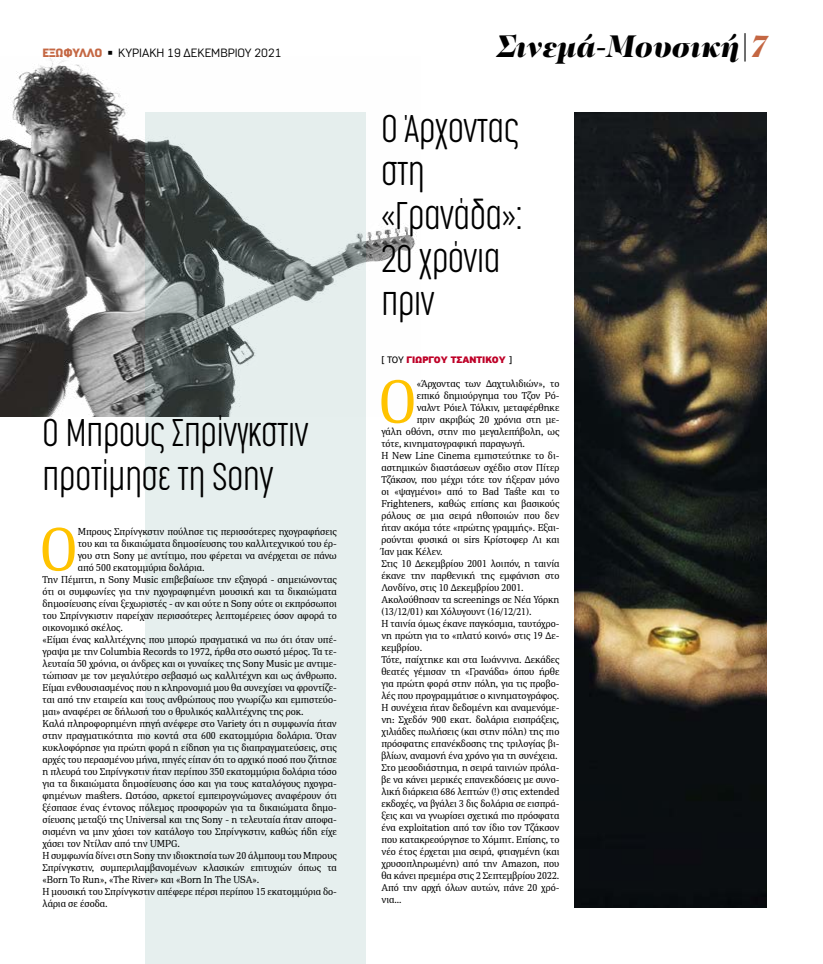
<style>
.page{position:relative;width:823px;height:964px;background:#fff}
.page>*{position:absolute;margin:0;border:0;box-sizing:border-box;transform-origin:0 0}
.t1{font:61.7px "PFDIN Serif";color:#ffc300}
.t2{font:200 36px/43.2px "Cocogoose Compressed";color:#000}
.t3{font:italic 900 32px "PF Regal Display Pro";color:#000}
.t4{font:12px "Normative Pro";color:#000}
.t5{font:10px "PFDIN Serif";color:#000}
.t6{font:900 10px "PF Highway Sans Pro";color:#be0027}
.s1{font-weight:900;color:#c46743}
.s2{color:#c46743}
.s3{font-weight:400;color:#000}
</style>
<div class="page">
<img style="left:1px;top:58px;width:416px;height:359px">
<svg style="left:145px;top:112px;width:221px;height:852px;fill:#e6efee"></svg>
<img style="left:574px;top:112px;width:191px;height:795px">
<p class="t4" style="left:43px;top:46px;width:240px"><span class="s1">ΕΞΩΦΥΛΛΟ</span> ◾ ΚΥΡΙΑΚΗ 19 ΔΕΚΕΜΒΡΙΟΥ 2021</p>
<h2 class="t2" style="left:43px;top:411px;width:267px">Ο Μπρους Σπρίνγκστιν προτίμησε τη Sony</h2>
<h1 class="t1" style="left:39px;top:511px;width:40px">Ο</h1>
<p class="t5" style="left:78px;top:525px;width:260px">Μπρους Σπρίνγκστιν πούλησε τις περισσότερες ηχογραφήσεις</p>
<p class="t5" style="left:78px;top:537px;width:260px">του και τα δικαιώματα δημοσίευσης του καλλιτεχνικού του έρ-</p>
<p class="t5" style="left:78px;top:549px;width:260px">γου στη Sony με αντίτιμο, που φέρεται να ανέρχεται σε πάνω</p>
<p class="t5" style="left:78px;top:561px;width:128px">από 500 εκατομμύρια δολάρια.</p>
<p class="t5" style="left:43px;top:573px;width:295px">Την Πέμπτη, η Sony Music επιβεβαίωσε την εξαγορά - σημειώνοντας</p>
<p class="t5" style="left:43px;top:585px;width:295px">ότι οι συμφωνίες για την ηχογραφημένη μουσική και τα δικαιώματα</p>
<p class="t5" style="left:43px;top:597px;width:295px">δημοσίευσης είναι ξεχωριστές - αν και ούτε η Sony ούτε οι εκπρόσωποι</p>
<p class="t5" style="left:43px;top:609px;width:295px">του Σπρίνγκιστιν παρείχαν περισσότερες λεπτομέρειες όσον αφορά το</p>
<p class="t5" style="left:43px;top:621px;width:82px">οικονομικό σκέλος.</p>
<p class="t5" style="left:43px;top:633px;width:295px">«Είμαι ένας καλλιτέχνης που μπορώ πραγματικά να πω ότι όταν υπέ-</p>
<p class="t5" style="left:43px;top:645px;width:295px">γραψα με την Columbia Records το 1972, ήρθα στο σωστό μέρος. Τα τε-</p>
<p class="t5" style="left:43px;top:657px;width:295px">λευταία 50 χρόνια, οι άνδρες και οι γυναίκες της Sony Music με αντιμε-</p>
<p class="t5" style="left:43px;top:669px;width:295px">τώπισαν με τον μεγαλύτερο σεβασμό ως καλλιτέχνη και ως άνθρωπο.</p>
<p class="t5" style="left:43px;top:681px;width:295px">Είμαι ενθουσιασμένος που η κληρονομιά μου θα συνεχίσει να φροντίζε-</p>
<p class="t5" style="left:43px;top:693px;width:295px">ται από την εταιρεία και τους ανθρώπους που γνωρίζω και εμπιστεύο-</p>
<p class="t5" style="left:43px;top:705px;width:262px">μαι» αναφέρει σε δήλωσή του ο θρυλικός καλλιτέχνης της ροκ.</p>
<p class="t5" style="left:43px;top:717px;width:295px">Καλά πληροφορημένη πηγή ανέφερε στο Variety ότι η συμφωνία ήταν</p>
<p class="t5" style="left:43px;top:729px;width:295px">στην πραγματικότητα πιο κοντά στα 600 εκατομμύρια δολάρια. Όταν</p>
<p class="t5" style="left:43px;top:741px;width:295px">κυκλοφόρησε για πρώτη φορά η είδηση για τις διαπραγματεύσεις, στις</p>
<p class="t5" style="left:43px;top:753px;width:295px">αρχές του περασμένου μήνα, πηγές είπαν ότι το αρχικό ποσό που ζήτησε</p>
<p class="t5" style="left:43px;top:765px;width:295px">η πλευρά του Σπρίνγκστιν ήταν περίπου 350 εκατομμύρια δολάρια τόσο</p>
<p class="t5" style="left:43px;top:777px;width:295px">για τα δικαιώματα δημοσίευσης όσο και για τους καταλόγους ηχογρα-</p>
<p class="t5" style="left:43px;top:789px;width:295px">φημένων masters. Ωστόσο, αρκετοί εμπειρογνώμονες αναφέρουν ότι</p>
<p class="t5" style="left:43px;top:801px;width:295px">ξέσπασε ένας έντονος πόλεμος προσφορών για τα δικαιώματα δημο-</p>
<p class="t5" style="left:43px;top:813px;width:295px">σίευσης μεταξύ της Universal και της Sony - η τελευταία ήταν αποφα-</p>
<p class="t5" style="left:43px;top:825px;width:295px">σισμένη να μην χάσει τον κατάλογο του Σπρίνγκστιν, καθώς ήδη είχε</p>
<p class="t5" style="left:43px;top:837px;width:139px">χάσει τον Ντίλαν από την UMPG.</p>
<p class="t5" style="left:43px;top:849px;width:295px">Η συμφωνία δίνει στη Sony την ιδιοκτησία των 20 άλμπουμ του Μπρους</p>
<p class="t5" style="left:43px;top:861px;width:295px">Σπρίνγκστιν, συμπεριλαμβανομένων κλασικών επιτυχιών όπως τα</p>
<p class="t5" style="left:43px;top:873px;width:218px">«Born To Run», «The River» και «Born In The USA».</p>
<p class="t5" style="left:43px;top:885px;width:295px">Η μουσική του Σπρίνγκστιν απέφερε πέρσι περίπου 15 εκατομμύρια δο-</p>
<p class="t5" style="left:43px;top:897px;width:66px">λάρια σε έσοδα.</p>
<h3 class="t3" style="left:496px;top:26px;width:272px">Σινεμά-Μουσική|<span class="s2">7</span></h3>
<h2 class="t2" style="left:381px;top:107px;width:142px">Ο Άρχοντας στη «Γρανάδα»:<br>20 χρόνια πριν</h2>
<p class="t6" style="left:381px;top:353px;width:132px"><span class="s3">[ ΤΟΥ</span> ΓΙΩΡΓΟΥ ΤΣΑΝΤΙΚΟΥ <span class="s3">]</span></p>
<h1 class="t1" style="left:378px;top:363px;width:40px">Ο</h1>
<p class="t5" style="left:416px;top:377px;width:144px">«Άρχοντας των Δαχτυλιδιών», το</p>
<p class="t5" style="left:416px;top:389px;width:144px">επικό δημιούργημα του Τζον Ρό-</p>
<p class="t5" style="left:416px;top:401px;width:144px">ναλντ Ρόιελ Τόλκιν, μεταφέρθηκε</p>
<p class="t5" style="left:416px;top:413px;width:144px">πριν ακριβώς 20 χρόνια στη με-</p>
<p class="t5" style="left:381px;top:425px;width:179px">γάλη οθόνη, στην πιο μεγαλεπήβολη, ως</p>
<p class="t5" style="left:381px;top:437px;width:145px">τότε, κινηματογραφική παραγωγή.</p>
<p class="t5" style="left:381px;top:449px;width:179px">Η New Line Cinema εμπιστεύτηκε το δι-</p>
<p class="t5" style="left:381px;top:461px;width:179px">αστημικών διαστάσεων σχέδιο στον Πίτερ</p>
<p class="t5" style="left:381px;top:473px;width:179px">Τζάκσον, που μέχρι τότε τον ήξεραν μόνο</p>
<p class="t5" style="left:381px;top:485px;width:179px">οι «ψαγμένοι» από το Bad Taste και το</p>
<p class="t5" style="left:381px;top:497px;width:179px">Frighteners, καθώς επίσης και βασικούς</p>
<p class="t5" style="left:381px;top:509px;width:179px">ρόλους σε μια σειρά ηθοποιών που δεν</p>
<p class="t5" style="left:381px;top:521px;width:179px">ήταν ακόμα τότε «πρώτης γραμμής». Εξαι-</p>
<p class="t5" style="left:381px;top:533px;width:179px">ρούνται φυσικά οι sirs Κρίστοφερ Λι και</p>
<p class="t5" style="left:381px;top:545px;width:63px">Ίαν μακ Κέλεν.</p>
<p class="t5" style="left:381px;top:557px;width:179px">Στις 10 Δεκεμβρίου 2001 λοιπόν, η ταινία</p>
<p class="t5" style="left:381px;top:569px;width:179px">έκανε την παρθενική της εμφάνιση στο</p>
<p class="t5" style="left:381px;top:581px;width:144px">Λονδίνο, στις 10 Δεκεμβρίου 2001.</p>
<p class="t5" style="left:381px;top:593px;width:179px">Ακολούθησαν τα screenings σε Νέα Υόρκη</p>
<p class="t5" style="left:381px;top:605px;width:151px">(13/12/01) και Χόλυγουντ (16/12/21).</p>
<p class="t5" style="left:381px;top:617px;width:179px">Η ταινία όμως έκανε παγκόσμια, ταυτόχρο-</p>
<p class="t5" style="left:381px;top:629px;width:179px">νη πρώτη για το «πλατύ κοινό» στις 19 Δε-</p>
<p class="t5" style="left:381px;top:641px;width:42px">κεμβρίου.</p>
<p class="t5" style="left:381px;top:653px;width:179px">Τότε, παίχτηκε και στα Ιωάννινα. Δεκάδες</p>
<p class="t5" style="left:381px;top:665px;width:179px">θεατές γέμισαν τη «Γρανάδα» όπου ήρθε</p>
<p class="t5" style="left:381px;top:677px;width:179px">για πρώτη φορά στην πόλη, για τις προβο-</p>
<p class="t5" style="left:381px;top:689px;width:179px">λές που προγραμμάτισε ο κινηματογράφος.</p>
<p class="t5" style="left:381px;top:701px;width:179px">Η συνέχεια ήταν δεδομένη και αναμενόμε-</p>
<p class="t5" style="left:381px;top:713px;width:179px">νη: Σχεδόν 900 εκατ. δολάρια εισπράξεις,</p>
<p class="t5" style="left:381px;top:725px;width:179px">χιλιάδες πωλήσεις (και στην πόλη) της πιο</p>
<p class="t5" style="left:381px;top:737px;width:179px">πρόσφατης επανέκδοσης της τριλογίας βι-</p>
<p class="t5" style="left:381px;top:749px;width:177px">βλίων, αναμονή ένα χρόνο για τη συνέχεια.</p>
<p class="t5" style="left:381px;top:761px;width:179px">Στο μεσοδιάστημα, η σειρά ταινιών πρόλα-</p>
<p class="t5" style="left:381px;top:773px;width:179px">βε να κάνει μερικές επανεκδόσεις με συνο-</p>
<p class="t5" style="left:381px;top:785px;width:179px">λική διάρκεια 686 λεπτών (!) στις extended</p>
<p class="t5" style="left:381px;top:797px;width:179px">εκδοχές, να βγάλει 3 δις δολάρια σε εισπρά-</p>
<p class="t5" style="left:381px;top:809px;width:179px">ξεις και να γνωρίσει σχετικά πιο πρόσφατα</p>
<p class="t5" style="left:381px;top:821px;width:179px">ένα exploitation από τον ίδιο τον Τζάκσον</p>
<p class="t5" style="left:381px;top:833px;width:179px">που κατακρεούργησε το Χόμπιτ. Επίσης, το</p>
<p class="t5" style="left:381px;top:845px;width:179px">νέο έτος έρχεται μια σειρά, φτιαγμένη (και</p>
<p class="t5" style="left:381px;top:857px;width:179px">χρυσοπληρωμένη) από την Amazon, που</p>
<p class="t5" style="left:381px;top:869px;width:179px">θα κάνει πρεμιέρα στις 2 Σεπτεμβρίου 2022.</p>
<p class="t5" style="left:381px;top:881px;width:179px">Από την αρχή όλων αυτών, πάνε 20 χρό-</p>
<p class="t5" style="left:381px;top:893px;width:22px">νια…</p>
</div>
